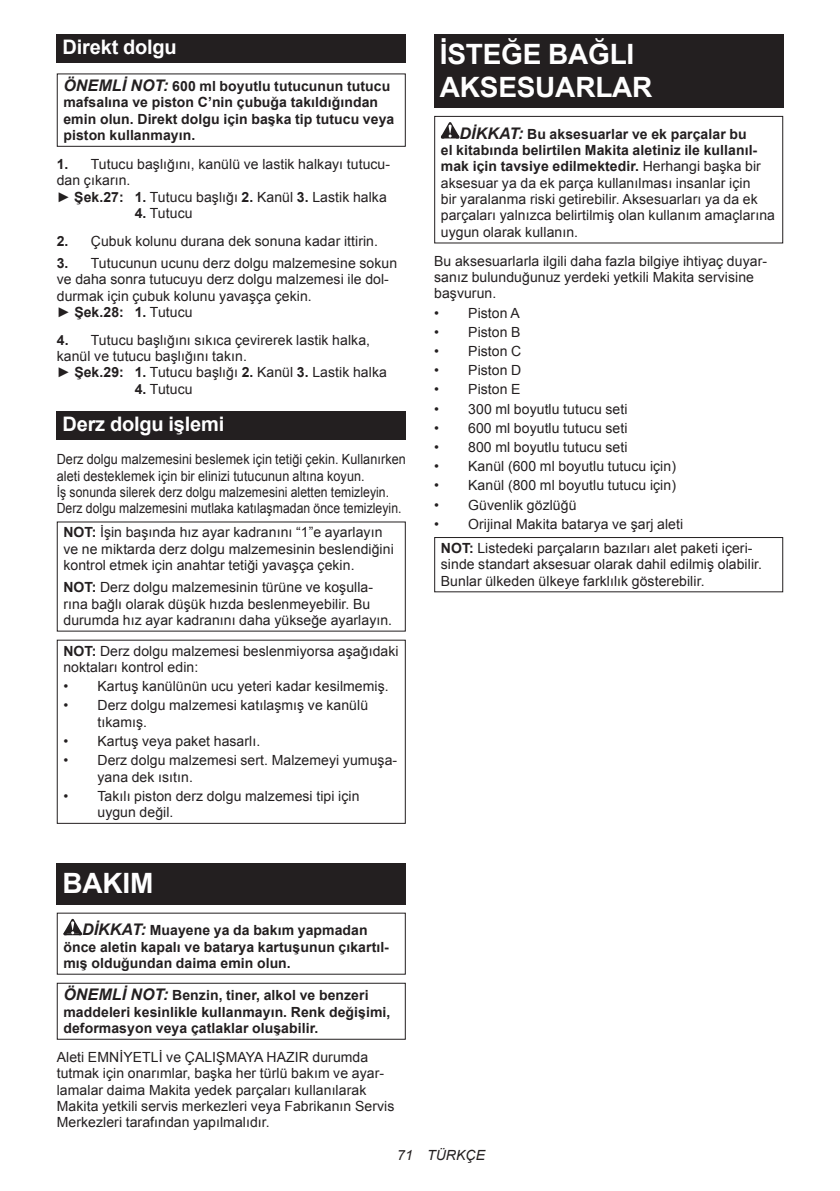
<style>
.page{position:relative;width:840px;height:1191px;background:#fff}
.page>*{position:absolute;margin:0;border:0;box-sizing:border-box;transform-origin:0 0}
.t1{font:700 28px/32.8px "Arial";letter-spacing:-.01em;color:#fff}
.t2{font:700 20px "Arial";letter-spacing:-.01em;color:#fff}
.t3{font:14px/16.4px "Arial";letter-spacing:.005em;color:#231f20}
.t4{font:700 14px/16.4px "Arial";letter-spacing:.005em;color:#231f20}
.t5{font:14px/16.4px "Arial";letter-spacing:.005em;color:#231f20;scale:.9 1}
.t6{font:italic 14px "Arial";letter-spacing:.005em;color:#231f20}
.s1{font-style:italic;font-size:16px}
.s2{font-weight:700}
.s3{font-weight:700;font-style:italic;font-size:16px}
</style>
<div class="page">
<div style="left:57px;top:34px;width:348px;height:29px;background:#231f20"></div>
<div style="left:57px;top:73px;width:348px;height:74px;border:1px solid #231f20"></div>
<div style="left:57px;top:411px;width:348px;height:28px;background:#231f20"></div>
<div style="left:57px;top:639px;width:348px;height:185px;border:1px solid #231f20"></div>
<div style="left:57px;top:863px;width:348px;height:41px;background:#231f20"></div>
<svg style="left:63px;top:919px;width:19px;height:16px"></svg>
<div style="left:57px;top:982px;width:348px;height:57px;border:1px solid #231f20"></div>
<div style="left:434px;top:34px;width:348px;height:74px;background:#231f20"></div>
<svg style="left:440px;top:122px;width:19px;height:16px"></svg>
<div style="left:434px;top:116px;width:348px;height:127px;border:1px solid #231f20"></div>
<div style="left:434px;top:537px;width:348px;height:55px;border:1px solid #231f20"></div>
<h2 class="t2" style="left:62px;top:34px;width:116px">Direkt dolgu</h2>
<p class="t4" style="left:63px;top:78px;width:332px"><span class="s1">ÖNEMLİ NOT:</span> 600 ml boyutlu tutucunun tutucu mafsalına ve piston C’nin çubuğa takıldığından emin olun. Direkt dolgu için başka tip tutucu veya piston kullanmayın.</p>
<p class="t3" style="left:57px;top:156px;width:335px"><span class="s2">1.</span> Tutucu başlığını, kanülü ve lastik halkayı tutucu&shy;dan çıkarın.<br>► <span class="s2">Şek.27: 1.</span> Tutucu başlığı <span class="s2">2.</span> Kanül <span class="s2">3.</span> Lastik halka</p>
<p class="t3" style="left:135px;top:205px;width:59px"><span class="s2">4.</span> Tutucu</p>
<p class="t3" style="left:57px;top:233px;width:322px"><span class="s2">2.</span> Çubuk kolunu durana dek sonuna kadar ittirin.</p>
<p class="t3" style="left:57px;top:255px;width:341px"><span class="s2">3.</span> Tutucunun ucunu derz dolgu malzemesine sokun ve daha sonra tutucuyu derz dolgu malzemesi ile dol&shy;durmak için çubuk kolunu yavaşça çekin.<br>► <span class="s2">Şek.28: 1.</span> Tutucu</p>
<p class="t3" style="left:57px;top:332px;width:331px"><span class="s2">4.</span> Tutucu başlığını sıkıca çevirerek lastik halka, kanül ve tutucu başlığını takın.<br>► <span class="s2">Şek.29: 1.</span> Tutucu başlığı <span class="s2">2.</span> Kanül <span class="s2">3.</span> Lastik halka</p>
<p class="t3" style="left:135px;top:381px;width:59px"><span class="s2">4.</span> Tutucu</p>
<h2 class="t2" style="left:62px;top:410px;width:163px">Derz dolgu işlemi</h2>
<p class="t5" style="left:57px;top:451px;width:389px">Derz dolgu malzemesini beslemek için tetiği çekin. Kullanırken aleti desteklemek için bir elinizi tutucunun altına koyun.<br>İş sonunda silerek derz dolgu malzemesini aletten temizleyin.<br>Derz dolgu malzemesini mutlaka katılaşmadan önce temizleyin.</p>
<p class="t3" style="left:63px;top:524px;width:332px"><span class="s2">NOT:</span> İşin başında hız ayar kadranını “1”e ayarlayın ve ne miktarda derz dolgu malzemesinin beslendiğini kontrol etmek için anahtar tetiği yavaşça çekin.</p>
<p class="t3" style="left:63px;top:579px;width:330px"><span class="s2">NOT:</span> Derz dolgu malzemesinin türüne ve koşulla&shy;rına bağlı olarak düşük hızda beslenmeyebilir. Bu durumda hız ayar kadranını daha yükseğe ayarlayın.</p>
<p class="t3" style="left:63px;top:642px;width:336px"><span class="s2">NOT:</span> Derz dolgu malzemesi beslenmiyorsa aşağıdaki noktaları kontrol edin:</p>
<p class="t3" style="left:63px;top:678px;width:327px">• Kartuş kanülünün ucu yeteri kadar kesilmemiş.</p>
<p class="t3" style="left:97px;top:697px;width:272px;text-indent:-34px">• Derz dolgu malzemesi katılaşmış ve kanülü tıkamış.</p>
<p class="t3" style="left:63px;top:733px;width:198px">• Kartuş veya paket hasarlı.</p>
<p class="t3" style="left:97px;top:752px;width:301px;text-indent:-34px">• Derz dolgu malzemesi sert. Malzemeyi yumuşa&shy;yana dek ısıtın.</p>
<p class="t3" style="left:97px;top:787px;width:263px;text-indent:-34px">• Takılı piston derz dolgu malzemesi tipi için uygun değil.</p>
<h1 class="t1" style="left:62px;top:868px;width:92px">BAKIM</h1>
<p class="t4" style="left:63px;top:922px;width:327px;text-indent:19px"><span class="s1">DİKKAT:</span> Muayene ya da bakım yapmadan önce aletin kapalı ve batarya kartuşunun çıkartıl&shy;mış olduğundan daima emin olun.</p>
<p class="t4" style="left:63px;top:987px;width:328px"><span class="s1">ÖNEMLİ NOT:</span> Benzin, tiner, alkol ve benzeri maddeleri kesinlikle kullanmayın. Renk değişimi, deformasyon veya çatlaklar oluşabilir.</p>
<p class="t3" style="left:57px;top:1048px;width:339px">Aleti EMNİYETLİ ve ÇALIŞMAYA HAZIR durumda tutmak için onarımlar, başka her türlü bakım ve ayar&shy;lamalar daima Makita yedek parçaları kullanılarak Makita yetkili servis merkezleri veya Fabrikanın Servis Merkezleri tarafından yapılmalıdır.</p>
<h1 class="t1" style="left:439px;top:38px;width:214px">İSTEĞE BAĞLI<br>AKSESUARLAR</h1>
<p class="t3" style="left:440px;top:125px;width:335px;text-indent:19px"><span class="s3">DİKKAT:</span> <span class="s2">Bu aksesuarlar ve ek parçalar bu<br>el kitabında belirtilen Makita aletiniz ile kullanıl&shy;mak için tavsiye edilmektedir.</span> Herhangi başka bir aksesuar ya da ek parça kullanılması insanlar için<br>bir yaralanma riski getirebilir. Aksesuarları ya da ek parçaları yalnızca belirtilmiş olan kullanım amaçlarına uygun olarak kullanın.</p>
<p class="t3" style="left:434px;top:252px;width:334px">Bu aksesuarlarla ilgili daha fazla bilgiye ihtiyaç duyar&shy;sanız bulunduğunuz yerdeki yetkili Makita servisine başvurun.</p>
<p class="t3" style="left:434px;top:304px;width:87px">• Piston A</p>
<p class="t3" style="left:434px;top:324px;width:88px">• Piston B</p>
<p class="t3" style="left:434px;top:343px;width:89px">• Piston C</p>
<p class="t3" style="left:434px;top:362px;width:89px">• Piston D</p>
<p class="t3" style="left:434px;top:381px;width:88px">• Piston E</p>
<p class="t3" style="left:434px;top:400px;width:195px">• 300 ml boyutlu tutucu seti</p>
<p class="t3" style="left:434px;top:420px;width:195px">• 600 ml boyutlu tutucu seti</p>
<p class="t3" style="left:434px;top:439px;width:195px">• 800 ml boyutlu tutucu seti</p>
<p class="t3" style="left:434px;top:458px;width:243px">• Kanül (600 ml boyutlu tutucu için)</p>
<p class="t3" style="left:434px;top:477px;width:243px">• Kanül (800 ml boyutlu tutucu için)</p>
<p class="t3" style="left:434px;top:497px;width:144px">• Güvenlik gözlüğü</p>
<p class="t3" style="left:440px;top:512px;width:313px;line-height:23.8px;text-indent:-7px">• Orijinal Makita batarya ve şarj aleti<br><span class="s2">NOT:</span> Listedeki parçaların bazıları alet paketi içeri-</p>
<p class="t3" style="left:440px;top:556px;width:322px">sinde standart aksesuar olarak dahil edilmiş olabilir.<br>Bunlar ülkeden ülkeye farklılık gösterebilir.</p>
<p class="t6" style="left:397px;top:1146px;width:89px">71 TÜRKÇE</p>
</div>
